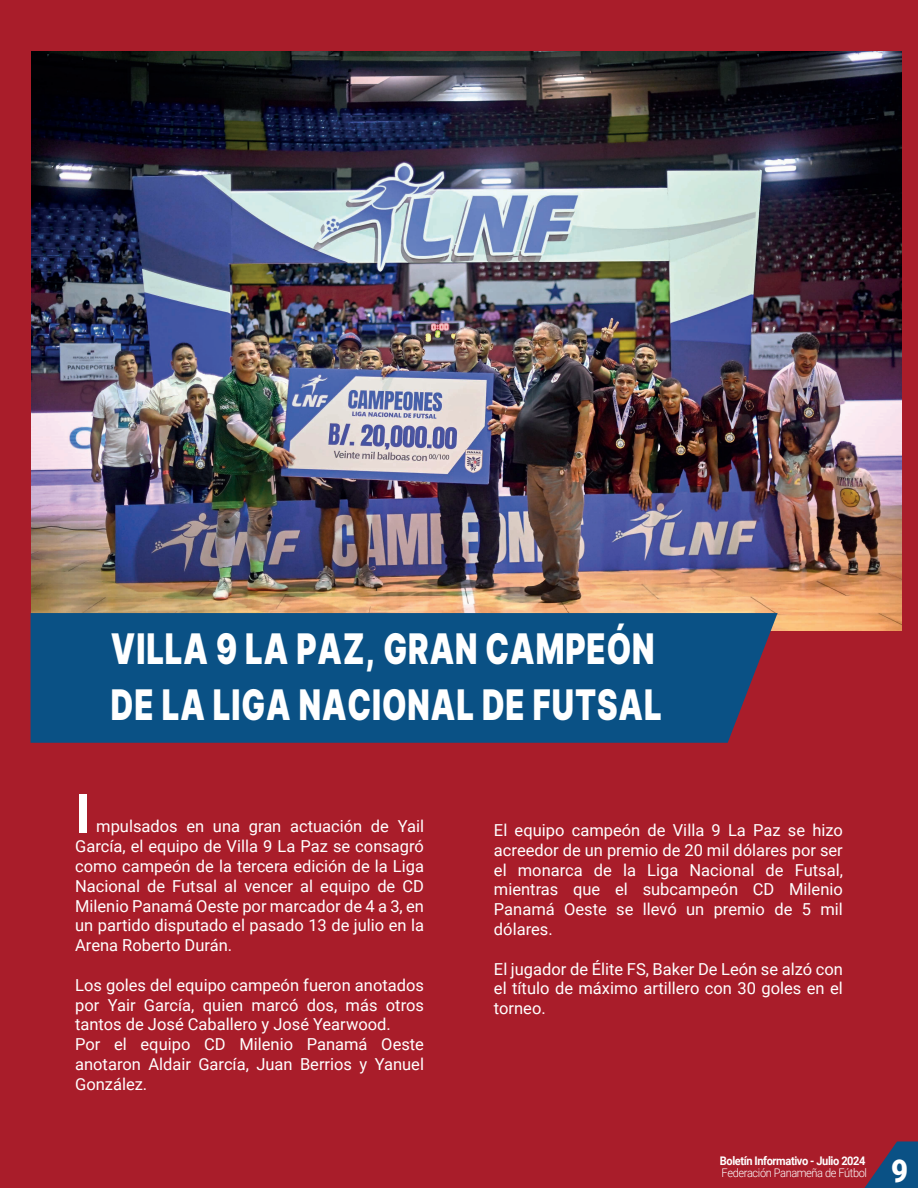
<style>
.page{position:relative;width:918px;height:1188px;background:#a91d2a}
.page>*{position:absolute;margin:0;border:0;box-sizing:border-box;transform-origin:0 0}
.t1{font:700 54px "Roboto";color:#fff}
.t2{font:900 42.15px/56.2px "Inter";letter-spacing:.03em;color:#fff;scale:.73 1}
.t3{font:900 31.5px "Roboto";color:#fff;scale:.93 1}
.t4{font:16.5px/19.8px "Roboto";color:#fff;text-align:justify}
.t5{font:700 11.85px "Roboto";letter-spacing:-.035em;color:#fff;scale:.93 1}
.t6{font:300 11.85px "Roboto";letter-spacing:-.035em;color:#fff;scale:.93 1}
</style>
<div class="page">
<img style="left:32px;top:51px;width:870px;height:580px">
<div style="left:31px;top:613px;width:747px;height:130px;background:#0a5185"></div>
<svg style="left:864px;top:1141px;width:54px;height:47px"></svg>
<h2 class="t2" style="left:111px;top:619px;width:756px">VILLA 9 LA PAZ, GRAN CAMPEÓN<br>DE LA LIGA NACIONAL DE FUTSAL</h2>
<h1 class="t1" style="left:75px;top:775px;width:17px">I</h1>
<p class="t4" style="left:75px;top:816px;width:350px;text-indent:21px">mpulsados en una gran actuación de Yail García, el equipo de Villa 9 La Paz se consagró como campeón de la tercera edición de la Liga Nacional de Futsal al vencer al equipo de CD Milenio Panamá Oeste por marcador de 4 a 3, en un partido disputado el pasado 13 de julio en la Arena Roberto Durán.</p>
<p class="t4" style="left:75px;top:974px;width:350px;text-align:left">Los goles del equipo campeón fueron anotados por Yair García, quien marcó dos, más otros tantos de José Caballero y José Yearwood.<br>Por el equipo CD Milenio Panamá Oeste anotaron Aldair García, Juan Berrios y Yanuel González.</p>
<p class="t4" style="left:494px;top:820px;width:350px">El equipo campeón de Villa 9 La Paz se hizo acreedor de un premio de 20 mil dólares por ser el monarca de la Liga Nacional de Futsal, mientras que el subcampeón CD Milenio Panamá Oeste se llevó un premio de 5 mil dólares.</p>
<p class="t4" style="left:494px;top:958px;width:350px">El jugador de Élite FS, Baker De León se alzó con el título de máximo artillero con 30 goles en el torneo.</p>
<p class="t5" style="left:720px;top:1152px;width:158px">Boletín Informativo - Julio 2024</p>
<p class="t6" style="left:722px;top:1165px;width:158px">Federación Panameña de Fútbol</p>
<h3 class="t3" style="left:891px;top:1149px;width:20px">9</h3>
</div>
